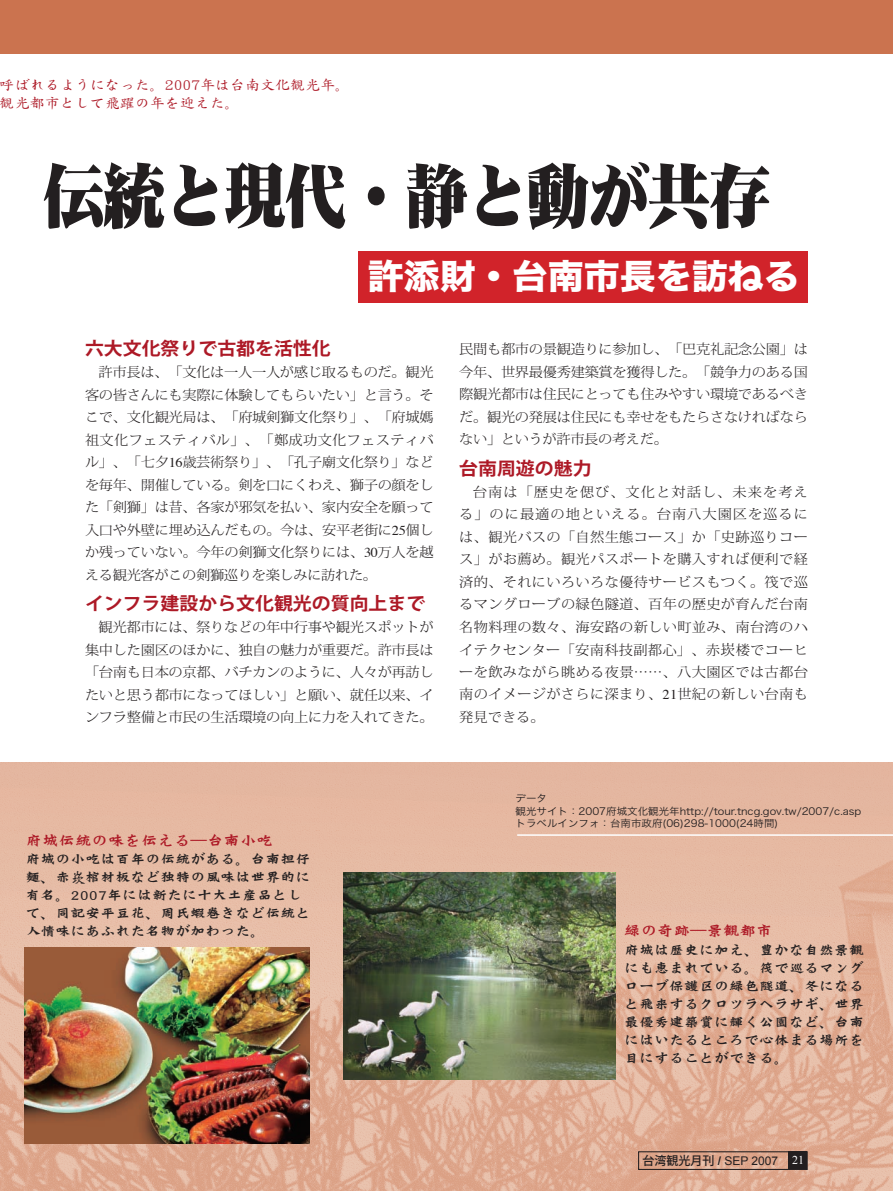
<style>
.page{position:relative;width:893px;height:1191px;background:#fff}
.page>*{position:absolute;margin:0;border:0;box-sizing:border-box;transform-origin:0 0}
.t1{font:71.25px "DF Mincho Std W14";letter-spacing:-.05em;color:#231f20;scale:.89 1}
.t2{font:34.2px "Hira Kaku Std W8";color:#fff;scale:1.05 1}
.t3{font:700 18px "Koz Go Pro";color:#ad1926;scale:1.05 1}
.t4{font:15.6px "DF Ryu Seki Std W9";color:#ad1926;scale:1.05 1}
.t5{font:14.25px/18px "DF Ryu Seki Std W9";color:#231f20;scale:1.05 1}
.t6{font:14.25px/18px "DF Kai Sho Std W5";color:#ad1926;scale:1.05 1}
.t7{font:300 13.5px/22.5px "Koz Min Pro";letter-spacing:-.02em;color:#231f20;text-align:justify;scale:1.05 1}
.t8{font:12px "Arial";color:#231f20}
.t9{font:10.05px/12.6px "Hira Kaku Pro W3";color:#231f20;scale:1.05 1}
.s1{font-family:"Times";font-weight:400}
.s2{font-family:"AR Ming B5";font-weight:500;font-size:14.25px}
.s3{font-family:"Wei Bei";font-weight:700}
.s4{font-family:"Koz Go Pro";font-weight:500}
.s5{font-weight:700}
.s6{font-family:"Times New Roman";color:#fff}
</style>
<div class="page">
<img style="left:0;top:762px;width:893px;height:429px">
<div style="left:638px;top:1151px;width:170px;height:19px;border:1px solid #231f20"></div>
<div style="left:788px;top:1151px;width:19px;height:18px;background:#231f20"></div>
<div style="left:0;top:0;width:893px;height:54px;background:#cb734f"></div>
<div style="left:358px;top:251px;width:449px;height:52px;background:#d1232a"></div>
<img style="left:24px;top:948px;width:285px;height:195px">
<img style="left:343px;top:872px;width:272px;height:207px">
<hr style="left:517px;top:834px;width:376px;height:2px;background:#fff">
<p class="t6" style="left:0;top:76px;width:335px">呼ばれるようになった。2007年は台南文化観光年。観光都市として飛躍の年を迎えた。</p>
<p class="t1" style="left:-19px;top:157px;width:890px">　伝統と現代・静と動が共存</p>
<p class="t2" style="left:368px;top:257px;width:413px">許添財・台南市長を訪ねる</p>
<p class="t3" style="left:85px;top:336px;width:236px">六大文化祭りで古都を活性化</p>
<p class="t7" style="left:85px;top:360px;width:334px;text-indent:14px">許市長は、「文化は一人一人が感じ取るものだ。観光客の皆さんにも実際に体験してもらいたい」と言う。そこで、文化観光局は、「府城剣獅文化祭り」、「府城媽祖文化フェスティバル」、「鄭成功文化フェスティバル」、「七夕<span class="s1">16</span>歳芸術祭り」、「孔子廟文化祭り」などを毎年、開催している。剣を口にくわえ、獅子の顔をした「剣獅」は昔、各家が邪気を払い、家内安全を願って入口や外壁に埋め込んだもの。今は、安平老街に<span class="s1">25</span>個しか残っていない。今年の剣獅文化祭りには、<span class="s1">30</span>万人を越える観光客がこの剣獅巡りを楽しみに訪れた。</p>
<p class="t3" style="left:85px;top:591px;width:326px">インフラ建設から文化観光の質向上まで</p>
<p class="t7" style="left:85px;top:615px;width:334px;text-indent:14px">観光都市には、祭りなどの年中行事や観光スポットが集中した園区のほかに、独自の魅力が重要だ。許市長は「台南も日本の京都、バチカンのように、人々が再訪したいと思う都市になってほしい」と願い、就任以来、インフラ整備と市民の生活環境の向上に力を入れてきた。</p>
<p class="t7" style="left:459px;top:337px;width:334px">民間も都市の景観造りに参加し、「巴克礼記念公園」は今年、世界最優秀建築賞を獲得した。「競争力のある国際観光都市は住民にとっても住みやすい環境であるべきだ。観光の発展は住民にも幸せをもたらさなければならない」というが許市長の考えだ。</p>
<p class="t3" style="left:459px;top:456px;width:128px">台南周遊の魅力</p>
<p class="t7" style="left:459px;top:480px;width:334px;text-indent:14px">台南は「歴史を偲び、文化と対話し、未来を考える」のに最適の地といえる。台南八大園区を巡るには、観光バスの「自然生態コース」か「史跡巡りコース」がお薦め。観光パスポートを購入すれば便利で経済的、それにいろいろな優待サービスもつく。筏で巡るマングローブの緑色隧道、百年の歴史が育んだ台南名物料理の数々、海安路の新しい町並み、南台湾のハイテクセンター「安南科技副都心」、赤<span class="s2">崁</span>楼でコーヒーを飲みながら眺める夜景……、八大園区では古都台南のイメージがさらに深まり、<span class="s1">21</span>世紀の新しい台南も発見できる。</p>
<p class="t4" style="left:26px;top:831px;width:237px">府城伝統の味を伝える―台南小吃</p>
<p class="t5" style="left:26px;top:850px;width:273px">府城の小吃は百年の伝統がある。台南担仔麺、赤<span class="s3">崁</span>棺材板など独特の風味は世界的に有名。2007年には新たに十大土産品として、同記安平豆花、周氏蝦巻きなど伝統と人情味にあふれた名物が加わった。</p>
<p class="t9" style="left:516px;top:791px;width:331px">データ<br>観光サイト：2007府城文化観光年http://tour.tncg.gov.tw/2007/c.aspトラベルインフォ：台南市政府(06)298-1000(24時間)</p>
<p class="t4" style="left:624px;top:922px;width:143px">緑の奇跡―景観都市</p>
<p class="t5" style="left:624px;top:940px;width:230px;text-align:justify">府城は歴史に加え、豊かな自然景観にも恵まれている。筏で巡るマングローブ保護区の緑色隧道、冬になると飛来するクロツラヘラサギ、世界最優秀建築賞に輝く公園など、台南にはいたるところで心休まる場所を目にすることができる。</p>
<p class="t8" style="left:642px;top:1153px;width:163px"><span class="s4">台湾観光月刊</span> <span class="s5">/</span> SEP 2007 <span class="s6">21</span></p>
</div>
